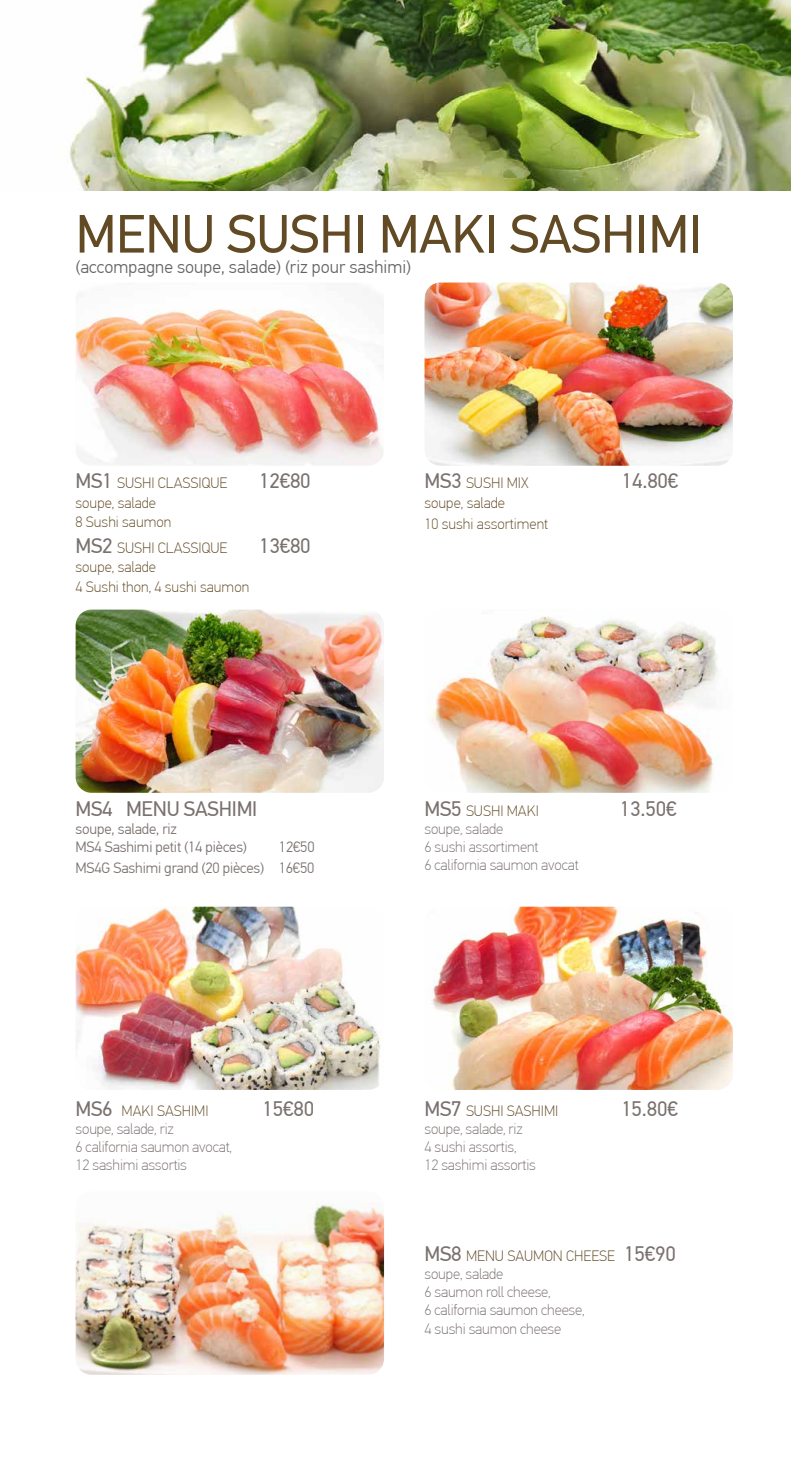
<style>
.page{position:relative;width:791px;height:1472px;background:#fff}
.page>*{position:absolute;margin:0;border:0;box-sizing:border-box;transform-origin:0 0}
.t1{font:54px "PF Din Text Pro";color:#614a24}
.t2{font:21px "PF Din Text Pro";letter-spacing:-.01em;color:#79716e}
.t3{font:300 18px "PF Din Text Pro";color:#626466}
.t4{font:100 15px/18px "PF Din Text Pro";letter-spacing:-.01em;color:#79716e}
.t5{font:100 15px/19.5px "PF Din Text Pro";color:#614a24}
.t6{font:300 15px/18px "PF Din Text Pro";letter-spacing:-.01em;color:#79716e}
.s1{font-weight:400;font-size:21px;color:#79716e}
.s2{font-weight:400;font-size:21px}
.s3{color:#614a24}
</style>
<div class="page">
<img style="left:69px;top:0;width:722px;height:191px">
<img style="left:76px;top:309px;width:307px;height:156px">
<img style="left:424px;top:282px;width:309px;height:183px">
<img style="left:76px;top:609px;width:308px;height:183px">
<img style="left:430px;top:616px;width:289px;height:176px">
<img style="left:76px;top:906px;width:307px;height:183px">
<img style="left:430px;top:906px;width:303px;height:183px">
<img style="left:76px;top:1202px;width:308px;height:172px">
<h1 class="t1" style="left:76px;top:202px;width:628px">MENU SUSHI MAKI SASHIMI</h1>
<p class="t3" style="left:76px;top:256px;width:337px">(accompagne soupe, salade) (riz pour sashimi)</p>
<p class="t5" style="left:76px;top:473px;width:153px"><span class="s1">MS1</span> SUSHI CLASSIQUE</p>
<h2 class="t2" style="left:259px;top:468px;width:53px">12€80</h2>
<p class="t5" style="left:76px;top:493px;width:97px">soupe, salade<br>8 Sushi saumon</p>
<p class="t5" style="left:76px;top:538px;width:153px"><span class="s1">MS2</span> SUSHI CLASSIQUE</p>
<h2 class="t2" style="left:259px;top:533px;width:53px">13€80</h2>
<p class="t5" style="left:76px;top:557px;width:175px">soupe, salade<br>4 Sushi thon, 4 sushi saumon</p>
<h2 class="t2" style="left:76px;top:796px;width:183px">MS4 MENU SASHIMI</h2>
<p class="t6" style="left:76px;top:819px;width:173px">soupe, salade, riz<br>MS4 Sashimi petit (14 pièces)</p>
<p class="t6" style="left:76px;top:836px;width:240px;line-height:21px;text-align:right">12€50<br>MS4G Sashimi grand (20 pièces) 16€50</p>
<p class="t5" style="left:76px;top:1101px;width:134px"><span class="s1">MS6</span> MAKI SASHIMI</p>
<h2 class="t2" style="left:263px;top:1096px;width:53px">15€80</h2>
<p class="t4" style="left:76px;top:1119px;width:158px">soupe, salade, riz<br>6 california saumon avocat,<br>12 sashimi assortis</p>
<p class="t5" style="left:424px;top:473px;width:106px"><span class="s1">MS3</span> SUSHI MIX</p>
<h2 class="t2" style="left:622px;top:468px;width:58px">14.80€</h2>
<p class="t5" style="left:424px;top:492px;width:125px;line-height:21px">soupe, salade<br>10 sushi assortiment</p>
<p class="t5" style="left:424px;top:801px;width:116px"><span class="s1">MS5</span> SUSHI MAKI</p>
<h2 class="t2" style="left:620px;top:796px;width:58px">13.50€</h2>
<p class="t4" style="left:424px;top:819px;width:156px">soupe, salade<br>6 sushi assortiment<br>6 california saumon avocat</p>
<p class="t5" style="left:424px;top:1101px;width:135px"><span class="s1">MS7</span> SUSHI SASHIMI</p>
<h2 class="t2" style="left:621px;top:1096px;width:58px">15.80€</h2>
<p class="t4" style="left:424px;top:1119px;width:113px">soupe, salade, riz<br>4 sushi assortis,<br>12 sashimi assortis</p>
<p class="t4" style="left:424px;top:1246px;width:253px"><span class="s2">MS8</span> <span class="s3">MENU SAUMON CHEESE</span> <span class="s2">15€90 </span>soupe, salade<br>6 saumon roll cheese,<br>6 california saumon cheese,</p>
<p class="t4" style="left:424px;top:1320px;width:138px">4 sushi saumon cheese</p>
</div>
